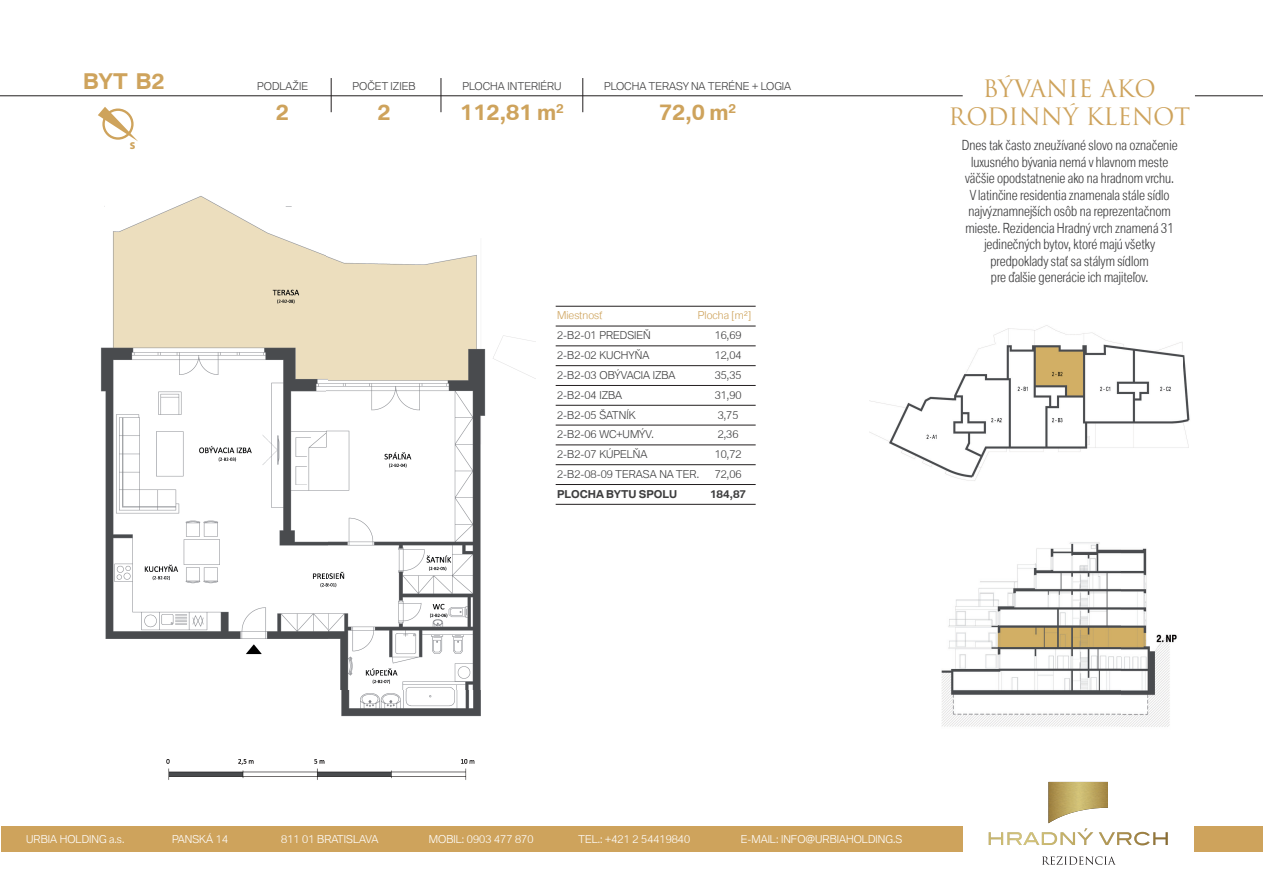
<style>
.page{position:relative;width:1263px;height:893px;background:#fff}
.page>*{position:absolute;margin:0;border:0;box-sizing:border-box;transform-origin:0 0}
.t1{font:23.4px/28px "Trajan Pro";color:#cea35c;text-align:center}
.t2{font:700 21px "BMW Type Light CE";color:#cea35c}
.t3{font:13.5px/16.5px "BMW Type Condensed Light CE";color:#3e3e3f;text-align:center}
.t4{font:10.5px "BMW Type Light CE";color:#3e3e3f}
.t5{font:10.5px "BMW Type Light CE";color:#fff}
.t6{font:700 10.5px "BMW Type Light CE";color:#3e3e3f}
.t7{font:10.5px "BMW Type Light CE";color:#cea35c}
.t8{font:900 10.05px "Myriad Pro";color:#cea35c}
</style>
<div class="page">
<img style="left:941px;top:542px;width:236px;height:240px">
<img style="left:15px;top:78px;width:520px;height:639px">
<hr style="left:0;top:96px;width:963px;height:1px;background:#231f20">
<svg style="left:98px;top:107px;width:40px;height:34px"></svg>
<svg style="left:989px;top:823px;width:179px;height:22px"></svg>
<img style="left:1048px;top:782px;width:60px;height:41px">
<svg style="left:1042px;top:856px;width:74px;height:9px"></svg>
<div style="left:1px;top:826px;width:962px;height:26px;background:#cea35c"></div>
<img style="left:870px;top:325px;width:320px;height:156px">
<div style="left:1195px;top:826px;width:68px;height:26px;background:#cea35c"></div>
<hr style="left:1195px;top:96px;width:68px;height:1px;background:#231f20">
<hr style="left:331px;top:78px;width:1px;height:34px;background:#231f20">
<hr style="left:441px;top:78px;width:1px;height:34px;background:#231f20">
<hr style="left:582px;top:78px;width:1px;height:34px;background:#231f20">
<hr style="left:556px;top:306px;width:200px;height:1px;background:#231f20">
<hr style="left:556px;top:326px;width:200px;height:1px;background:#231f20">
<hr style="left:556px;top:346px;width:200px;height:1px;background:#231f20">
<hr style="left:556px;top:365px;width:200px;height:1px;background:#231f20">
<hr style="left:556px;top:385px;width:200px;height:1px;background:#231f20">
<hr style="left:556px;top:405px;width:200px;height:1px;background:#231f20">
<hr style="left:556px;top:425px;width:200px;height:1px;background:#231f20">
<hr style="left:556px;top:445px;width:200px;height:1px;background:#231f20">
<hr style="left:556px;top:464px;width:200px;height:1px;background:#231f20">
<hr style="left:556px;top:484px;width:200px;height:1px;background:#231f20">
<hr style="left:556px;top:504px;width:200px;height:1px;background:#231f20">
<img style="left:166px;top:759px;width:309px;height:21px">
<h2 class="t2" style="left:83px;top:67px;width:83px">BYT B2</h2>
<p class="t4" style="left:257px;top:79px;width:52px">PODLAŽIE</p>
<h2 class="t2" style="left:276px;top:98px;width:15px">2</h2>
<p class="t8" style="left:130px;top:140px;width:7px">S</p>
<p class="t4" style="left:352px;top:79px;width:65px">POČET IZIEB</p>
<h2 class="t2" style="left:377px;top:98px;width:15px">2</h2>
<p class="t4" style="left:463px;top:79px;width:100px">PLOCHA INTERIÉRU</p>
<h2 class="t2" style="left:460px;top:98px;width:105px">112,81 m<sup>2</sup></h2>
<p class="t4" style="left:604px;top:79px;width:189px">PLOCHA TERASY NA TERÉNE + LOGIA</p>
<h2 class="t2" style="left:659px;top:98px;width:79px">72,0 m<sup>2</sup></h2>
<p class="t7" style="left:557px;top:309px;width:47px">Miestnosť</p>
<p class="t7" style="left:698px;top:309px;width:55px">Plocha [m²]</p>
<p class="t4" style="left:557px;top:328px;width:95px">2-B2-01 PREDSIEŇ</p>
<p class="t4" style="left:715px;top:328px;width:28px">16,69</p>
<p class="t4" style="left:557px;top:348px;width:94px">2-B2-02 KUCHYŇA</p>
<p class="t4" style="left:715px;top:348px;width:28px">12,04</p>
<p class="t4" style="left:557px;top:368px;width:120px">2-B2-03 OBÝVACIA IZBA</p>
<p class="t4" style="left:715px;top:368px;width:28px">35,35</p>
<p class="t4" style="left:557px;top:388px;width:66px">2-B2-04 IZBA</p>
<p class="t4" style="left:715px;top:388px;width:28px">31,90</p>
<p class="t4" style="left:557px;top:408px;width:80px">2-B2-05 ŠATNÍK</p>
<p class="t4" style="left:718px;top:408px;width:22px">3,75</p>
<p class="t4" style="left:557px;top:428px;width:98px">2-B2-06 WC+UMÝV.</p>
<p class="t4" style="left:718px;top:428px;width:22px">2,36</p>
<p class="t4" style="left:557px;top:447px;width:92px">2-B2-07 KÚPELŇA</p>
<p class="t4" style="left:715px;top:447px;width:28px">10,72</p>
<p class="t4" style="left:557px;top:467px;width:143px">2-B2-08-09 TERASA NA TER.</p>
<p class="t4" style="left:715px;top:467px;width:28px">72,06</p>
<p class="t6" style="left:557px;top:487px;width:121px">PLOCHA BYTU SPOLU</p>
<p class="t6" style="left:710px;top:487px;width:38px">184,87</p>
<h1 class="t1" style="left:948px;top:74px;width:243px">BÝVANIE AKO<br>RODINNÝ KLENOT</h1>
<p class="t3" style="left:962px;top:136px;width:217px">Dnes tak často zneužívané slovo na označenie luxusného bývania nemá v hlavnom meste väčšie opodstatnenie ako na hradnom vrchu.<br>V latinčine residentia znamenala stále sídlo najvýznamnejších osôb na reprezentačnom mieste. Rezidencia Hradný vrch znamená 31 jedinečných bytov, ktoré majú všetky predpoklady stať sa stálym sídlom<br>pre ďalšie generácie ich majiteľov.</p>
<p class="t5" style="left:26px;top:832px;width:100px">URBIA HOLDING a.s.</p>
<p class="t5" style="left:172px;top:832px;width:57px">PANSKÁ 14</p>
<p class="t5" style="left:281px;top:832px;width:99px">811 01 BRATISLAVA</p>
<p class="t5" style="left:429px;top:832px;width:106px">MOBIL: 0903 477 870</p>
<p class="t5" style="left:578px;top:832px;width:114px">TEL.: +421 2 54419840</p>
<p class="t5" style="left:741px;top:832px;width:163px">E-MAIL: INFO@URBIAHOLDING.S</p>
</div>
